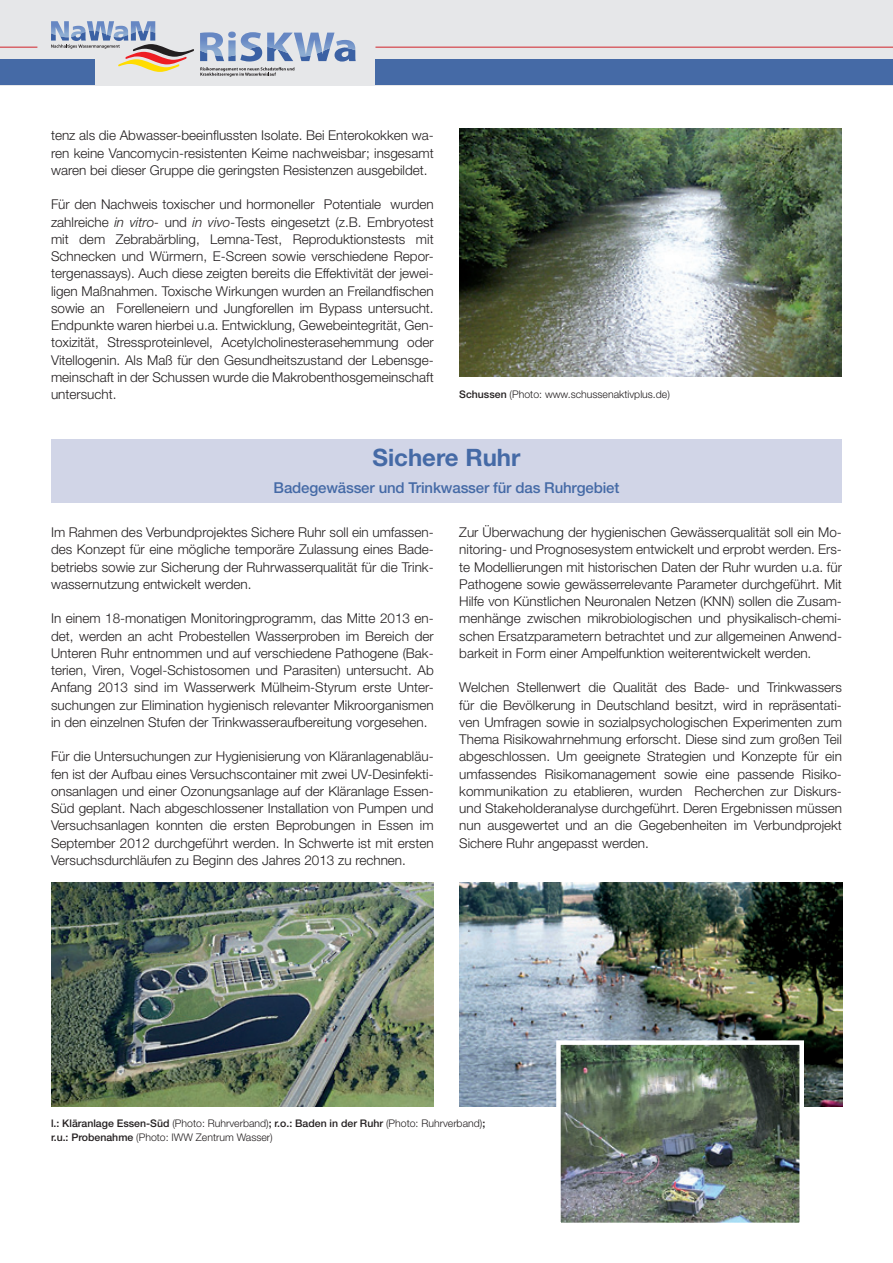
<style>
.page{position:relative;width:893px;height:1263px;background:#fff}
.page>*{position:absolute;margin:0;border:0;box-sizing:border-box;transform-origin:0 0}
.t1{font:700 24px "Helvetica Neue";color:#456aa6}
.t2{font:500 15px "Helvetica Neue";letter-spacing:-.01em;color:#456aa6}
.t3{font:300 13.5px/17.2px "Helvetica Neue";color:#231f20;text-align:justify}
.t4{font:300 10.5px/13.5px "Helvetica Neue";color:#231f20}
.s1{font-style:italic}
.s2{font-weight:500}
</style>
<div class="page">
<div style="left:0;top:0;width:893px;height:85px;background:#e6e7e9"></div>
<div style="left:0;top:60px;width:95px;height:25px;background:#456aa6"></div>
<div style="left:376px;top:60px;width:517px;height:25px;background:#456aa6"></div>
<hr style="left:375px;top:47px;width:518px;height:1px;background:#d1232a">
<hr style="left:0;top:47px;width:37px;height:1px;background:#d1232a">
<svg style="left:300px;top:56px;width:11px;height:5px"></svg>
<svg style="left:317px;top:47px;width:39px;height:15px"></svg>
<img style="left:200px;top:31px;width:155px;height:25px">
<svg style="left:200px;top:47px;width:94px;height:30px"></svg>
<img style="left:51px;top:21px;width:104px;height:10px">
<svg style="left:51px;top:31px;width:143px;height:41px"></svg>
<img style="left:459px;top:128px;width:383px;height:249px">
<div style="left:51px;top:439px;width:791px;height:64px;background:#d1d5e7"></div>
<img style="left:459px;top:882px;width:383px;height:224px">
<img style="left:561px;top:1045px;width:238px;height:177px">
<div style="left:556px;top:1040px;width:248px;height:187px;border:4px solid #fff"></div>
<img style="left:51px;top:882px;width:383px;height:224px">
<p class="t3" style="left:51px;top:127px;width:384px">tenz als die Abwasser-beeinflussten Isolate. Bei Enterokokken wa&shy;ren keine Vancomycin-resistenten Keime nachweisbar; insgesamt waren bei dieser Gruppe die geringsten Resistenzen ausgebildet.</p>
<p class="t3" style="left:51px;top:196px;width:384px">Für den Nachweis toxischer und hormoneller Potentiale wurden zahlreiche <span class="s1">in vitro-</span> und <span class="s1">in vivo-</span>Tests eingesetzt (z.B. Embryotest mit dem Zebrabärbling, Lemna-Test, Reproduktionstests mit Schnecken und Würmern, E-Screen sowie verschiedene Repor&shy;tergenassays). Auch diese zeigten bereits die Effektivität der jewei&shy;ligen Maßnahmen. Toxische Wirkungen wurden an Freilandfischen sowie an Forelleneiern und Jungforellen im Bypass untersucht.<br>Endpunkte waren hierbei u.a. Entwicklung, Gewebeintegrität, Gen&shy;toxizität, Stressproteinlevel, Acetylcholinesterasehemmung oder Vitellogenin. Als Maß für den Gesundheitszustand der Lebensge&shy;meinschaft in der Schussen wurde die Makrobenthosgemeinschaft untersucht.</p>
<p class="t4" style="left:459px;top:388px;width:212px"><span class="s2">Schussen</span> (Photo: www.schussenaktivplus.de)</p>
<h1 class="t1" style="left:372px;top:443px;width:150px">Sichere Ruhr</h1>
<p class="t2" style="left:274px;top:478px;width:347px">Badegewässer und Trinkwasser für das Ruhrgebiet</p>
<p class="t3" style="left:51px;top:523px;width:384px">Im Rahmen des Verbundprojektes Sichere Ruhr soll ein umfassen&shy;des Konzept für eine mögliche temporäre Zulassung eines Bade&shy;betriebs sowie zur Sicherung der Ruhrwasserqualität für die Trink&shy;wassernutzung entwickelt werden.</p>
<p class="t3" style="left:51px;top:610px;width:384px">In einem 18-monatigen Monitoringprogramm, das Mitte 2013 en&shy;det, werden an acht Probestellen Wasserproben im Bereich der Unteren Ruhr entnommen und auf verschiedene Pathogene (Bak&shy;terien, Viren, Vogel-Schistosomen und Parasiten) untersucht. Ab Anfang 2013 sind im Wasserwerk Mülheim-Styrum erste Unter&shy;suchungen zur Elimination hygienisch relevanter Mikroorganismen in den einzelnen Stufen der Trinkwasseraufbereitung vorgesehen.</p>
<p class="t3" style="left:51px;top:748px;width:384px">Für die Untersuchungen zur Hygienisierung von Kläranlagenabläu&shy;fen ist der Aufbau eines Versuchscontainer mit zwei UV-Desinfekti&shy;onsanlagen und einer Ozonungsanlage auf der Kläranlage Essen-Süd geplant. Nach abgeschlossener Installation von Pumpen und Versuchsanlagen konnten die ersten Beprobungen in Essen im September 2012 durchgeführt werden. In Schwerte ist mit ersten Versuchsdurchläufen zu Beginn des Jahres 2013 zu rechnen.</p>
<p class="t3" style="left:459px;top:523px;width:384px">Zur Überwachung der hygienischen Gewässerqualität soll ein Mo&shy;nitoring- und Prognosesystem entwickelt und erprobt werden. Ers&shy;te Modellierungen mit historischen Daten der Ruhr wurden u.a. für Pathogene sowie gewässerrelevante Parameter durchgeführt. Mit Hilfe von Künstlichen Neuronalen Netzen (KNN) sollen die Zusam&shy;menhänge zwischen mikrobiologischen und physikalisch-chemi&shy;schen Ersatzparametern betrachtet und zur allgemeinen Anwend&shy;barkeit in Form einer Ampelfunktion weiterentwickelt werden.</p>
<p class="t3" style="left:459px;top:679px;width:384px">Welchen Stellenwert die Qualität des Bade- und Trinkwassers für die Bevölkerung in Deutschland besitzt, wird in repräsentati&shy;ven Umfragen sowie in sozialpsychologischen Experimenten zum Thema Risikowahrnehmung erforscht. Diese sind zum großen Teil abgeschlossen. Um geeignete Strategien und Konzepte für ein umfassendes Risikomanagement sowie eine passende Risiko&shy;kommunikation zu etablieren, wurden Recherchen zur Diskurs&shy;und Stakeholderanalyse durchgeführt. Deren Ergebnissen müssen nun ausgewertet und an die Gegebenheiten im Verbundprojekt Sichere Ruhr angepasst werden.</p>
<p class="t4" style="left:51px;top:1117px;width:436px"><span class="s2">l.: Kläranlage Essen-Süd</span> (Photo: Ruhrverband)<span class="s2">; r.o.: Baden in der Ruhr</span> (Photo: Ruhrverband)<span class="s2">; r.u.: Probenahme</span> (Photo: IWW Zentrum Wasser)</p>
</div>
